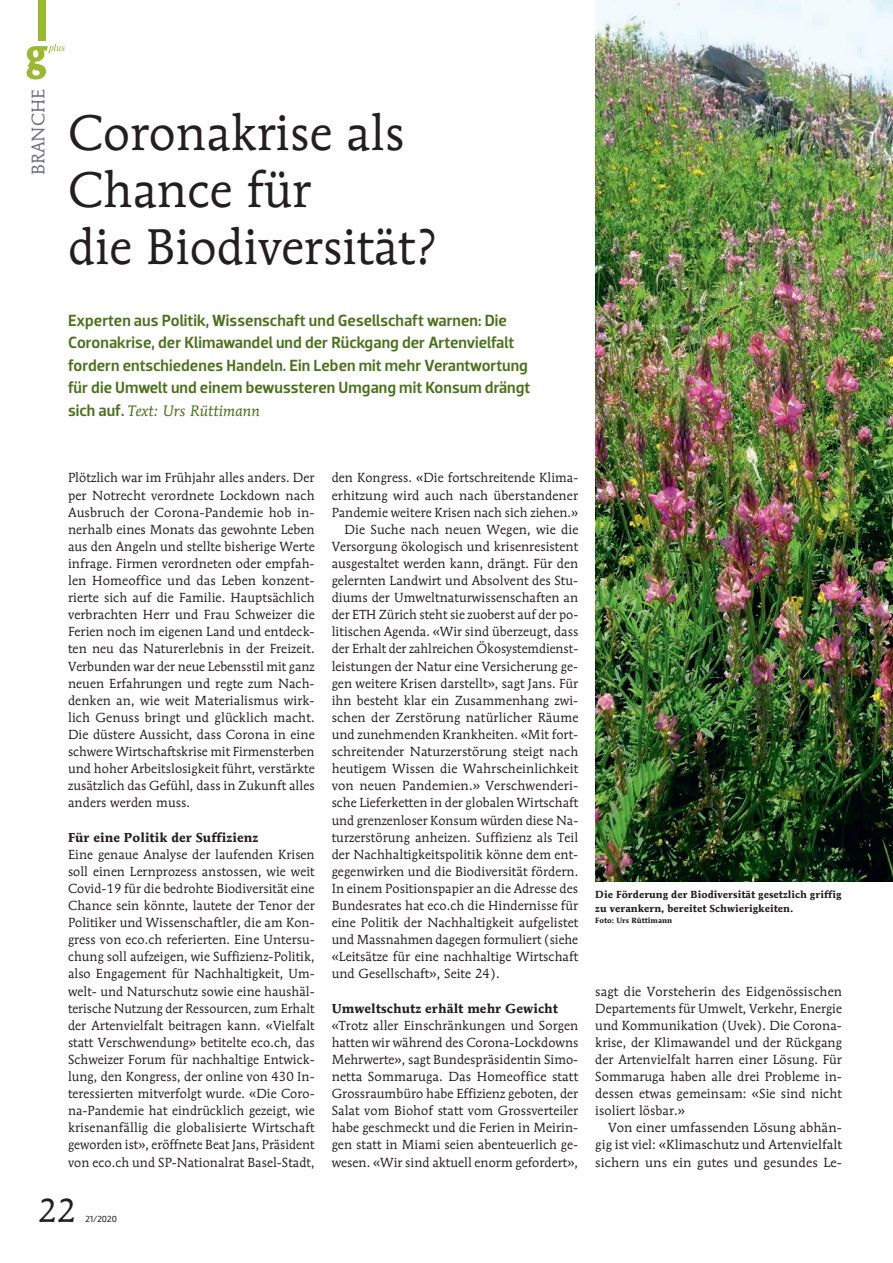
<style>
.page{position:relative;width:893px;height:1263px;background:#fff}
.page>*{position:absolute;margin:0;border:0;box-sizing:border-box;transform-origin:0 0}
.t1{font:49.5px/57px "Mendoza Roman";color:#231f20}
.t2{font:33px "Mendoza Roman";color:#231f20}
.t3{font:18px "Mendoza Roman";letter-spacing:.005em;color:#6f7073}
.t4{font:500 16.5px/22.5px "Dobra";color:#4b711c}
.t5{font:italic 15px "Mendoza Roman";letter-spacing:.005em;color:#4b711c}
.t6{font:13.05px/17.1px "Mendoza Roman";letter-spacing:.005em;color:#231f20;text-align:justify}
.t7{font:700 12.9px "Mendoza Roman";letter-spacing:.005em;color:#231f20}
.t8{font:700 10.2px/14.2px "Mendoza Roman";letter-spacing:.005em;color:#231f20}
.t9{font:9px "Dobra";color:#231f20}
.t10{font:700 7.5px "Mendoza Roman";letter-spacing:.005em;color:#231f20}
.s1{font-family:"Dobra";font-weight:500;font-style:normal;font-size:16.5px}
</style>
<div class="page">
<div style="left:38px;top:0;width:8px;height:40px;background:#99b930"></div>
<svg style="left:27px;top:44px;width:38px;height:36px"></svg>
<img style="left:595px;top:0;width:298px;height:881px">
<h3 class="t3" style="left:27px;top:175px;width:87px;rotate:-90deg">BRANCHE</h3>
<h1 class="t1" style="left:68px;top:104px;width:370px">Coronakrise als<br>Chance für<br>die Biodiversität?</h1>
<p class="t4" style="left:68px;top:309px;width:464px">Experten aus Politik, Wissenschaft und Gesellschaft warnen: Die Coronakrise, der Klimawandel und der Rückgang der Artenvielfalt fordern entschiedenes Handeln. Ein Leben mit mehr Verantwortung für die Umwelt und einem bewussteren Umgang mit Konsum drängt</p>
<p class="t5" style="left:68px;top:401px;width:193px"><span class="s1">sich auf.</span> Text: Urs Rüttimann</p>
<p class="t6" style="left:68px;top:469px;width:248px">Plötzlich war im Frühjahr alles anders. Der per Notrecht verordnete Lockdown nach Ausbruch der Corona-Pandemie hob in&shy;nerhalb eines Monats das gewohnte Leben aus den Angeln und stellte bisherige Werte infrage. Firmen verordneten oder empfah&shy;len Homeoffice und das Leben konzent&shy;rierte sich auf die Familie. Hauptsächlich verbrachten Herr und Frau Schweizer die Ferien noch im eigenen Land und entdeck&shy;ten neu das Naturerlebnis in der Freizeit.<br>Verbunden war der neue Lebensstil mit ganz neuen Erfahrungen und regte zum Nach&shy;denken an, wie weit Materialismus wirk&shy;lich Genuss bringt und glücklich macht.<br>Die düstere Aussicht, dass Corona in eine schwere Wirtschaftskrise mit Firmensterben und hoher Arbeitslosigkeit führt, verstärkte zusätzlich das Gefühl, dass in Zukunft alles anders werden muss.</p>
<p class="t7" style="left:68px;top:829px;width:192px">Für eine Politik der Suffizienz</p>
<p class="t6" style="left:68px;top:845px;width:248px">Eine genaue Analyse der laufenden Krisen soll einen Lernprozess anstossen, wie weit Covid-19 für die bedrohte Biodiversität eine Chance sein könnte, lautete der Tenor der Politiker und Wissenschaftler, die am Kon&shy;gress von eco.ch referierten. Eine Untersu&shy;chung soll aufzeigen, wie Suffizienz-Politik, also Engagement für Nachhaltigkeit, Um&shy;welt- und Naturschutz sowie eine haushäl&shy;terische Nutzung der Ressourcen, zum Erhalt der Artenvielfalt beitragen kann. «Vielfalt statt Verschwendung» betitelte eco.ch, das Schweizer Forum für nachhaltige Entwick&shy;lung, den Kongress, der online von 430 In&shy;teressierten mitverfolgt wurde. «Die Coro&shy;na-Pandemie hat eindrücklich gezeigt, wie krisenanfällig die globalisierte Wirtschaft geworden ist», eröffnete Beat Jans, Präsident von eco.ch und SP-Nationalrat Basel-Stadt,</p>
<h2 class="t2" style="left:38px;top:1190px;width:39px">22</h2>
<p class="t9" style="left:86px;top:1213px;width:33px">21/2020</p>
<p class="t6" style="left:332px;top:469px;width:248px">den Kongress. «Die fortschreitende Klima-</p>
<p class="t6" style="left:332px;top:486px;width:248px">erhitzung wird auch nach überstandener</p>
<p class="t6" style="left:332px;top:503px;width:248px">Pandemie weitere Krisen nach sich ziehen.»</p>
<p class="t6" style="left:344px;top:521px;width:235px">Die Suche nach neuen Wegen, wie die</p>
<p class="t6" style="left:332px;top:538px;width:248px">Versorgung ökologisch und krisenresistent</p>
<p class="t6" style="left:332px;top:555px;width:248px">ausgestaltet werden kann, drängt. Für den</p>
<p class="t6" style="left:332px;top:572px;width:248px">gelernten Landwirt und Absolvent des Stu-</p>
<p class="t6" style="left:332px;top:589px;width:248px">diums der Umweltnaturwissenschaften an</p>
<p class="t6" style="left:332px;top:606px;width:248px">der ETH Zürich steht sie zuoberst auf der po-</p>
<p class="t6" style="left:332px;top:623px;width:248px">litischen Agenda. «Wir sind überzeugt, dass</p>
<p class="t6" style="left:332px;top:640px;width:248px">der Erhalt der zahlreichen Ökosystemdienst-</p>
<p class="t6" style="left:332px;top:657px;width:248px">leistungen der Natur eine Versicherung ge-</p>
<p class="t6" style="left:332px;top:674px;width:248px">gen weitere Krisen darstellt», sagt Jans. Für</p>
<p class="t6" style="left:332px;top:692px;width:248px">ihn besteht klar ein Zusammenhang zwi-</p>
<p class="t6" style="left:332px;top:709px;width:248px">schen der Zerstörung natürlicher Räume</p>
<p class="t6" style="left:332px;top:726px;width:248px">und zunehmenden Krankheiten. «Mit fort-</p>
<p class="t6" style="left:332px;top:743px;width:248px">schreitender Naturzerstörung steigt nach</p>
<p class="t6" style="left:332px;top:760px;width:248px">heutigem Wissen die Wahrscheinlichkeit</p>
<p class="t6" style="left:332px;top:777px;width:248px">von neuen Pandemien.» Verschwenderi-</p>
<p class="t6" style="left:332px;top:794px;width:248px">sche Lieferketten in der globalen Wirtschaft</p>
<p class="t6" style="left:332px;top:811px;width:248px">und grenzenloser Konsum würden diese Na-</p>
<p class="t6" style="left:332px;top:828px;width:248px">turzerstörung anheizen. Suffizienz als Teil</p>
<p class="t6" style="left:332px;top:845px;width:248px">der Nachhaltigkeitspolitik könne dem ent-</p>
<p class="t6" style="left:332px;top:863px;width:248px">gegenwirken und die Biodiversität fördern.</p>
<p class="t6" style="left:332px;top:880px;width:248px">In einem Positionspapier an die Adresse des</p>
<p class="t6" style="left:332px;top:897px;width:248px">Bundesrates hat eco.ch die Hindernisse für</p>
<p class="t6" style="left:332px;top:914px;width:248px">eine Politik der Nachhaltigkeit aufgelistet</p>
<p class="t6" style="left:332px;top:931px;width:248px">und Massnahmen dagegen formuliert (siehe</p>
<p class="t6" style="left:332px;top:948px;width:248px">«Leitsätze für eine nachhaltige Wirtschaft</p>
<p class="t6" style="left:332px;top:965px;width:169px">und Gesellschaft», Seite 24).</p>
<p class="t7" style="left:332px;top:1000px;width:228px">Umweltschutz erhält mehr Gewicht</p>
<p class="t6" style="left:332px;top:1016px;width:248px">«Trotz aller Einschränkungen und Sorgen hatten wir während des Corona-Lockdowns Mehrwerte», sagt Bundespräsidentin Simo&shy;netta Sommaruga. Das Homeoffice statt Grossraumbüro habe Effizienz geboten, der Salat vom Biohof statt vom Grossverteiler habe geschmeckt und die Ferien in Meirin&shy;gen statt in Miami seien abenteuerlich ge&shy;wesen. «Wir sind aktuell enorm gefordert»,</p>
<p class="t8" style="left:595px;top:887px;width:248px">Die Förderung der Biodiversität gesetzlich griffig zu verankern, bereitet Schwierigkeiten.</p>
<p class="t10" style="left:595px;top:916px;width:78px">Foto: Urs Rüttimann</p>
<p class="t6" style="left:595px;top:982px;width:248px">sagt die Vorsteherin des Eidgenössischen Departements für Umwelt, Verkehr, Energie und Kommunikation (Uvek). Die Corona&shy;krise, der Klimawandel und der Rückgang der Artenvielfalt harren einer Lösung. Für Sommaruga haben alle drei Probleme in&shy;dessen etwas gemeinsam: «Sie sind nicht isoliert lösbar.»</p>
<p class="t6" style="left:595px;top:1119px;width:248px;text-indent:13px">Von einer umfassenden Lösung abhän&shy;gig ist viel: «Klimaschutz und Artenvielfalt sichern uns ein gutes und gesundes Le-</p>
</div>
